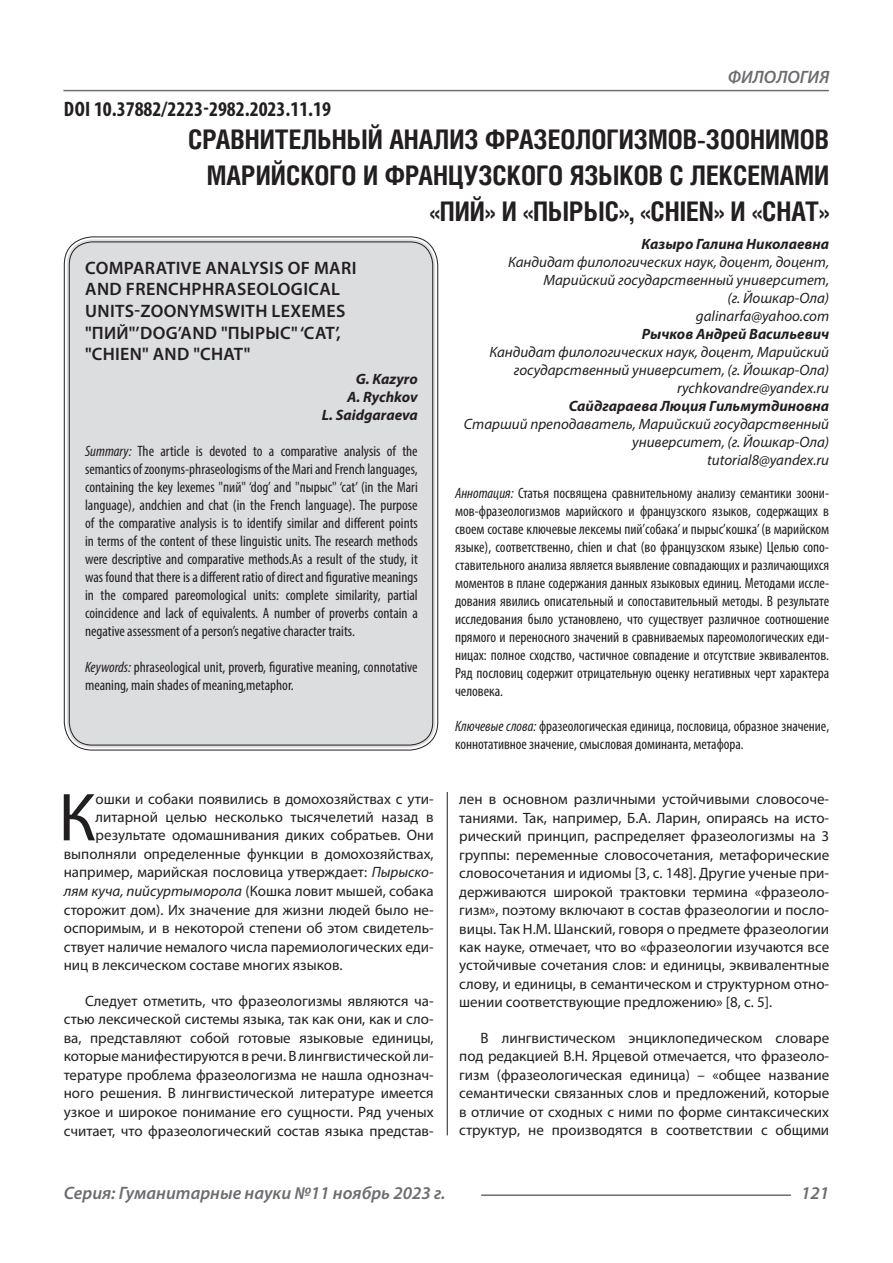
<style>
.page{position:relative;width:893px;height:1263px;background:#fff}
.page>*{position:absolute;margin:0;border:0;box-sizing:border-box;transform-origin:0 0}
.Статья_текст_первый{font:68.4px "Myriad Pro";color:#231f20}
.Статья_название{font:700 27px/36px "Helios Cond C";color:#231f20;text-align:right}
.ДОИ{font:700 condensed 21px "Myriad Pro";color:#231f20}
.Статья_название_англ{font:600 18px/21.6px "Myriad Pro";letter-spacing:.02em;color:#231f20}
.t1{font:italic 600 18px "Myriad Pro";color:#6c6d70}
.Статья_текст{font:15px/18.5px "Myriad Pro";color:#231f20;text-align:justify}
.Статья_аннотация_тек{font:condensed 15px/18px "Myriad Pro";color:#231f20;text-align:justify}
.Статья_аннотация_анг{font:condensed 15px/18px "Myriad Pro";color:#231f20;text-align:justify}
.Статья_текст_первый-2{font:15px "Myriad Pro";color:#231f20}
.Статья_автор_инфо{font:italic 15px/18px "Myriad Pro";color:#231f20;text-align:right}
.Статья_автор_фио_рус{font:italic 700 15px "Myriad Pro";color:#231f20}
.Статья_автор_англ{font:italic 700 15px "Myriad Pro";color:#231f20}
.s1{font-style:italic}
</style>
<div class="page">
<hr style="left:447px;top:128px;width:1px;height:1007px;background:#231f20">
<hr style="left:63px;top:90px;width:766px;height:1px;background:#6c6d70">
<hr style="left:481px;top:1194px;width:310px;height:2px;background:#6c6d70">
<div style="left:67px;top:239px;width:368px;height:508px;background:#dcdddf;border-radius:26px"></div>
<p class="ДОИ" style="left:64px;top:96px;width:269px">DOI 10.37882/2223-2982.2023.11.19</p>
<p class="t1" style="left:728px;top:66px;width:103px">ФИЛОЛОГИЯ</p>
<p class="Статья_название" style="left:188px;top:121px;width:642px">СРАВНИТЕЛЬНЫЙ АНАЛИЗ ФРАЗЕОЛОГИЗМОВ-ЗООНИМОВ<br>МАРИЙСКОГО И ФРАНЦУЗСКОГО ЯЗЫКОВ С ЛЕКСЕМАМИ «ПИЙ» И «ПЫРЫС», «CHIEN» И «CHAT»</p>
<p class="Статья_автор_фио_рус" style="left:642px;top:235px;width:189px">Казыро Галина Николаевна</p>
<p class="Статья_автор_инфо" style="left:508px;top:253px;width:323px">Кандидат филологических наук, доцент, доцент,<br>Марийский государственный университет,</p>
<p class="Статья_автор_инфо" style="left:728px;top:289px;width:103px">(г. Йошкар-Ола)</p>
<p class="Статья_автор_инфо" style="left:696px;top:307px;width:135px">galinarfa@yahoo.com</p>
<p class="Статья_автор_фио_рус" style="left:642px;top:325px;width:189px">Рычков Андрей Васильевич</p>
<p class="Статья_автор_инфо" style="left:489px;top:343px;width:341px">Кандидат филологических наук, доцент, Марийский государственный университет, (г. Йошкар-Ола)</p>
<p class="Статья_автор_инфо" style="left:677px;top:379px;width:154px">rychkovandre@yandex.ru</p>
<p class="Статья_автор_фио_рус" style="left:569px;top:397px;width:262px">Сайдгараева Люция Гильмутдиновна</p>
<p class="Статья_автор_инфо" style="left:464px;top:415px;width:367px">Старший преподаватель, Марийский государственный университет, (г. Йошкар-Ола)</p>
<p class="Статья_автор_инфо" style="left:707px;top:451px;width:124px">tutorial8@yandex.ru</p>
<p class="Статья_аннотация_тек" style="left:455px;top:484px;width:376px"><span class="s1">Аннотация:</span> Статья посвящена сравнительному анализу семантики зоони&shy;мов-фразеологизмов марийского и французского языков, содержащих в своем составе ключевые лексемы пий’собака’ и пырыс’кошка’ (в марийском языке), соответственно, chien и chat (во французском языке) Целью сопо&shy;ставительного анализа является выявление совпадающих и различающихся моментов в плане содержания данных языковых единиц. Методами иссле&shy;дования явились описательный и сопоставительный методы. В результате исследования было установлено, что существует различное соотношение прямого и переносного значений в сравниваемых пареомологических еди&shy;ницах: полное сходство, частичное совпадение и отсутствие эквивалентов.<br>Ряд пословиц содержит отрицательную оценку негативных черт характера человека.</p>
<p class="Статья_аннотация_тек" style="left:455px;top:717px;width:376px"><span class="s1">Ключевые слова:</span> фразеологическая единица, пословица, образное значение, коннотативное значение, смысловая доминанта, метафора.</p>
<p class="Статья_название_англ" style="left:85px;top:256px;width:273px">COMPARATIVE ANALYSIS OF MARI<br>AND FRENCHPHRASEOLOGICAL<br>UNITS-ZOONYMSWITH LEXEMES "ПИЙ"’DOG’AND "ПЫРЫС" ‘CAT’,</p>
<p class="Статья_название_англ" style="left:85px;top:343px;width:167px">"CHIEN" AND "CHAT"</p>
<p class="Статья_автор_англ" style="left:356px;top:370px;width:63px">G. Kazyro</p>
<p class="Статья_автор_англ" style="left:347px;top:388px;width:72px">A. Rychkov</p>
<p class="Статья_автор_англ" style="left:322px;top:406px;width:98px">L. Saidgaraeva</p>
<p class="Статья_аннотация_анг" style="left:85px;top:441px;width:334px"><span class="s1">Summary:</span> The article is devoted to a comparative analysis of the semantics of zoonyms-phraseologisms of the Mari and French languages, containing the key lexemes "пий" ‘dog’ and "пырыс" ‘cat’ (in the Mari language), andchien and chat (in the French language). The purpose of the comparative analysis is to identify similar and different points in terms of the content of these linguistic units. The research methods were descriptive and comparative methods.As a result of the study, it was found that there is a different ratio of direct and figurative meanings in the compared pareomological units: complete similarity, partial coincidence and lack of equivalents. A number of proverbs contain a negative assessment of a person’s negative character traits.</p>
<p class="Статья_аннотация_анг" style="left:85px;top:657px;width:334px"><span class="s1">Keywords:</span> phraseological unit, proverb, figurative meaning, connotative meaning, main shades of meaning,metaphor.</p>
<p class="Статья_текст_первый" style="left:59px;top:775px;width:39px">К</p>
<p class="Статья_текст_первый-2" style="left:96px;top:790px;width:340px">ошки и собаки появились в домохозяйствах с ути-</p>
<p class="Статья_текст_первый-2" style="left:96px;top:808px;width:340px">литарной целью несколько тысячелетий назад в</p>
<p class="Статья_текст_первый-2" style="left:96px;top:826px;width:340px">результате одомашнивания диких собратьев. Они</p>
<p class="Статья_текст_первый-2" style="left:64px;top:845px;width:371px">выполняли определенные функции в домохозяйствах,</p>
<p class="Статья_текст_первый-2" style="left:64px;top:863px;width:371px">например, марийская пословица утверждает: <span class="s1">Пырыско-</span></p>
<p class="Статья_текст_первый-2" style="left:64px;top:882px;width:371px"><span class="s1">лям куча, пийсуртыморола</span> (Кошка ловит мышей, собака</p>
<p class="Статья_текст_первый-2" style="left:64px;top:900px;width:371px">сторожит дом). Их значение для жизни людей было не-</p>
<p class="Статья_текст_первый-2" style="left:64px;top:919px;width:371px">оспоримым, и в некоторой степени об этом свидетель-</p>
<p class="Статья_текст_первый-2" style="left:64px;top:937px;width:371px">ствует наличие немалого числа паремиологических еди-</p>
<p class="Статья_текст_первый-2" style="left:64px;top:956px;width:280px">ниц в лексическом составе многих языков.</p>
<p class="Статья_текст" style="left:64px;top:991px;width:371px;text-indent:21px">Следует отметить, что фразеологизмы являются ча&shy;стью лексической системы языка, так как они, как и сло&shy;ва, представляют собой готовые языковые единицы, которые манифестируются в речи. В лингвистической ли&shy;тературе проблема фразеологизма не нашла однознач&shy;ного решения. В лингвистической литературе имеется узкое и широкое понимание его сущности. Ряд ученых считает, что фразеологический состав языка представ-</p>
<p class="Статья_текст" style="left:459px;top:790px;width:371px">лен в основном различными устойчивыми словосоче&shy;таниями. Так, например, Б.А. Ларин, опираясь на исто&shy;рический принцип, распределяет фразеологизмы на 3 группы: переменные словосочетания, метафорические словосочетания и идиомы [3, с. 148]. Другие ученые при&shy;держиваются широкой трактовки термина «фразеоло&shy;гизм», поэтому включают в состав фразеологии и посло&shy;вицы. Так Н.М. Шанский, говоря о предмете фразеологии как науке, отмечает, что во «фразеологии изучаются все устойчивые сочетания слов: и единицы, эквивалентные слову, и единицы, в семантическом и структурном отно&shy;шении соответствующие предложению» [8, с. 5].</p>
<p class="Статья_текст" style="left:459px;top:1028px;width:371px;text-indent:21px">В лингвистическом энциклопедическом словаре под редакцией В.Н. Ярцевой отмечается, что фразеоло&shy;гизм (фразеологическая единица) – «общее название семантически связанных слов и предложений, которые в отличие от сходных с ними по форме синтаксических структур, не производятся в соответствии с общими</p>
<p class="t1" style="left:64px;top:1182px;width:383px">Серия: Гуманитарные науки №11 ноябрь 2023 г.</p>
<p class="t1" style="left:801px;top:1182px;width:30px">121</p>
</div>
